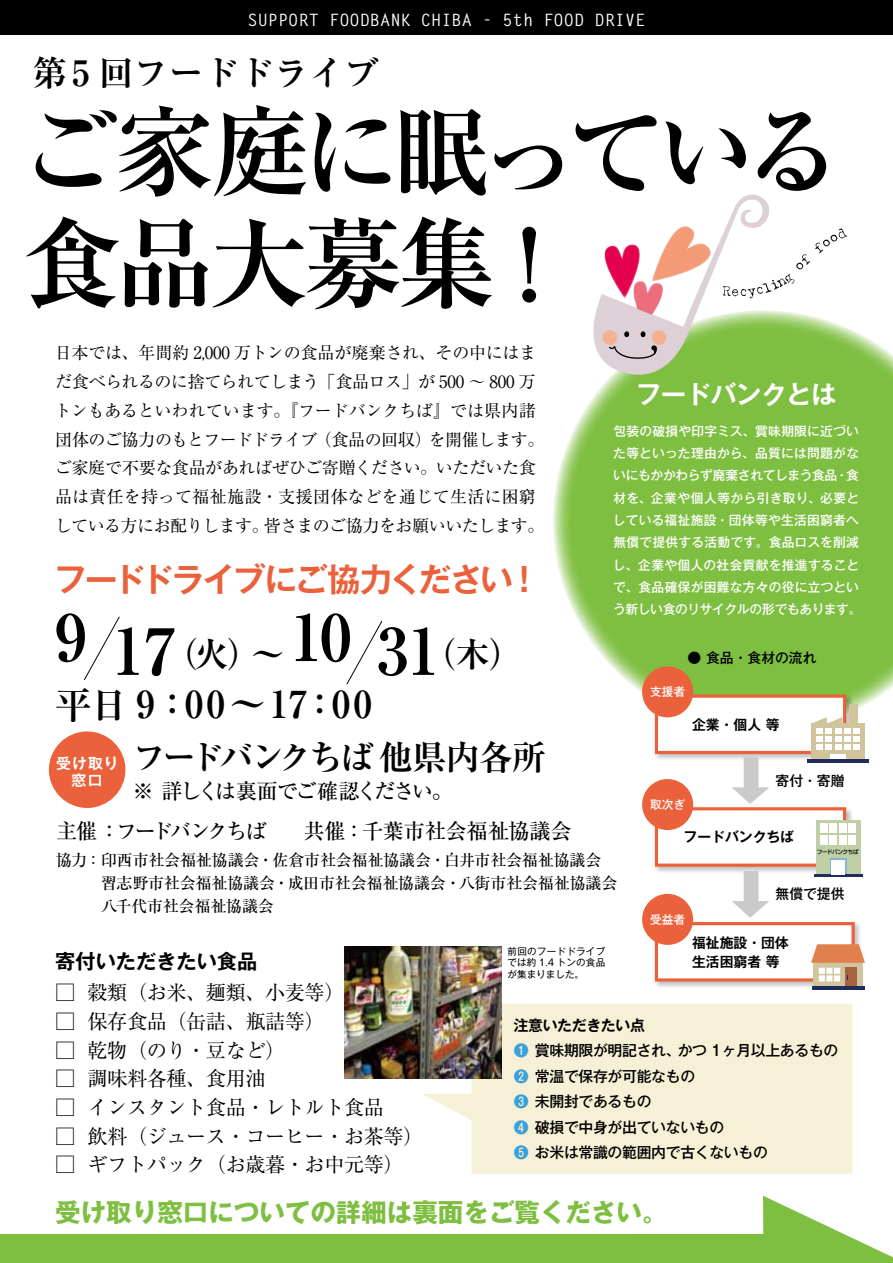
<style>
.page{position:relative;width:893px;height:1263px;background:#fff}
.page>*{position:absolute;margin:0;border:0;box-sizing:border-box;transform-origin:0 0}
.t1{font:700 98.85px/111.6px "Ryumin Pro";letter-spacing:-.075em;color:#000}
.t2{font:700 63.75px "Ryumin Pro";color:#000}
.t3{font:700 37.2px "Ryumin Pro";letter-spacing:.045em;color:#000}
.t4{font:700 35.1px "Ryumin Pro";color:#000}
.t5{font:700 34.05px "Ryumin Pro";letter-spacing:-.085em;color:#000}
.t6{font:700 33px "Gothic MB101 Pro De";letter-spacing:-.065em;color:#eb613b}
.t7{font:700 25.5px "Gothic MB101 Pro";color:#7ebf41}
.t8{font:700 25.5px "Gothic MB101 Pro De";letter-spacing:-.015em;color:#fff}
.t9{font:500 21.3px/40.3px "Ryumin Pro";letter-spacing:-.03em;color:#000}
.t10{font:500 21.3px "Ryumin Pro";letter-spacing:-.12em;color:#000}
.t11{font:500 21.3px "Ryumin Pro";letter-spacing:-.05em;color:#000}
.t12{font:20.25px "Ryumin Pro";letter-spacing:-.025em;color:#000}
.t13{font:700 20.25px "Gothic MB101 Pro De";color:#000}
.t14{font:16.95px "Ryumin Pro";letter-spacing:-.02em;color:#000}
.t15{font:700 16.95px "Letter Gothic Std";color:#fff}
.t16{font:16.95px "Ryumin Pro";letter-spacing:.015em;color:#000}
.t17{font:16.95px "Ryumin Pro";letter-spacing:-.04em;color:#000}
.t18{font:500 15.9px/23.4px "Ryumin Pro";letter-spacing:-.005em;color:#000}
.t19{font:500 14.85px/25.5px "Gothic MB101 Pro";letter-spacing:-.025em;color:#000}
.t20{font:700 14.85px "Gothic MB101 Pro De";letter-spacing:-.025em;color:#000}
.t21{font:700 14.85px/17px "Gothic MB101 Pro De";letter-spacing:.075em;color:#fff;text-align:center}
.t22{font:700 13.8px/19.2px "Gothic MB101 Pro De";color:#000}
.t23{font:500 13.8px "Gothic MB101 Pro";color:#000}
.t24{font:500 12.75px/22.4px "Gothic MB101 Pro";letter-spacing:.015em;color:#fff;text-align:right}
.t25{font:500 11.7px "Gothic MB101 Pro";color:#fff}
.t26{font:9.6px/11.7px "Gothic MB101 Pro";letter-spacing:.01em;color:#000;text-align:justify}
.t27{font:500 5.55px "Shin Go Pro";letter-spacing:-.05em;color:#000}
.s1{color:#38a1db}
</style>
<div class="page">
<div style="left:0;top:0;width:893px;height:34px;background:#000"></div>
<svg style="left:553px;top:328px;width:340px;height:396px;background:#8fc75b"></svg>
<svg style="left:0;top:1196px;width:893px;height:67px"></svg>
<svg style="left:84px;top:616px;width:36px;height:65px"></svg>
<svg style="left:346px;top:620px;width:37px;height:65px"></svg>
<div style="left:654px;top:693px;width:200px;height:69px;background:#000;opacity:.25"></div>
<div style="left:656px;top:696px;width:189px;height:56px;background:#fff"></div>
<div style="left:655px;top:694px;width:191px;height:60px;border:3px solid #eb613b"></div>
<div style="left:654px;top:806px;width:200px;height:68px;background:#000;opacity:.25"></div>
<div style="left:656px;top:809px;width:189px;height:56px;background:#fff"></div>
<div style="left:655px;top:807px;width:191px;height:60px;border:3px solid #eb613b"></div>
<svg style="left:732px;top:757px;width:37px;height:47px"></svg>
<div style="left:654px;top:920px;width:209px;height:69px;background:#000;opacity:.25"></div>
<div style="left:656px;top:924px;width:197px;height:56px;background:#fff"></div>
<div style="left:655px;top:922px;width:200px;height:59px;border:3px solid #eb613b"></div>
<svg style="left:732px;top:871px;width:37px;height:47px"></svg>
<div style="left:642px;top:666px;width:51px;height:51px;background:#eb613b;border-radius:50%"></div>
<div style="left:642px;top:779px;width:51px;height:51px;background:#eb613b;border-radius:50%"></div>
<div style="left:642px;top:894px;width:51px;height:51px;background:#eb613b;border-radius:50%"></div>
<svg style="left:422px;top:1003px;width:430px;height:171px;background:#f6f1d8"></svg>
<div style="left:49px;top:731px;width:76px;height:77px;background:#eb613b;border-radius:50%"></div>
<div style="left:811px;top:724px;width:54px;height:35px;background:#d0c49d"></div>
<div style="left:849px;top:704px;width:9px;height:20px;background:#d0c49d"></div>
<div style="left:830px;top:754px;width:16px;height:5px;background:#fff"></div>
<hr style="left:807px;top:759px;width:61px;height:4px;background:#1f2c5c">
<svg style="left:811px;top:717px;width:49px;height:33px"></svg>
<div style="left:816px;top:820px;width:44px;height:54px;background:#bfd0a7"></div>
<hr style="left:814px;top:874px;width:48px;height:2px;background:#1f2c5c">
<div style="left:830px;top:859px;width:16px;height:15px;background:#88b2d1"></div>
<div style="left:820px;top:823px;width:8px;height:10px;background:#fff"></div>
<div style="left:829px;top:823px;width:8px;height:10px;background:#fff"></div>
<div style="left:839px;top:823px;width:7px;height:10px;background:#fff"></div>
<div style="left:848px;top:823px;width:8px;height:10px;background:#fff"></div>
<div style="left:820px;top:835px;width:8px;height:10px;background:#fff"></div>
<div style="left:829px;top:835px;width:8px;height:10px;background:#fff"></div>
<div style="left:839px;top:835px;width:7px;height:10px;background:#fff"></div>
<div style="left:848px;top:835px;width:8px;height:10px;background:#fff"></div>
<div style="left:831px;top:860px;width:7px;height:14px;background:#fff"></div>
<div style="left:838px;top:860px;width:7px;height:14px;background:#fff"></div>
<div style="left:813px;top:962px;width:50px;height:24px;background:#d1c59e"></div>
<hr style="left:812px;top:986px;width:52px;height:4px;background:#1d2c59">
<div style="left:845px;top:968px;width:12px;height:18px;background:#a96240"></div>
<svg style="left:811px;top:944px;width:54px;height:37px"></svg>
<img style="left:344px;top:946px;width:158px;height:132px">
<svg style="left:578px;top:194px;width:269px;height:194px"></svg>
<h3 class="t15" style="left:329px;top:10px;width:83px">FOODBANK</h3>
<h3 class="t15" style="left:421px;top:10px;width:53px">CHIBA</h3>
<h3 class="t15" style="left:503px;top:10px;width:32px">5th</h3>
<h3 class="t15" style="left:247px;top:10px;width:73px">SUPPORT</h3>
<h3 class="t4" style="left:32px;top:45px;width:349px">第5 回フードドライブ</h3>
<h1 class="t1" style="left:480px;top:90px;width:364px;text-indent:-460px">ご家庭に眠っている!</h1>
<h3 class="t15" style="left:543px;top:10px;width:42px">FOOD</h3>
<h3 class="t15" style="left:594px;top:10px;width:53px">DRIVE</h3>
<h3 class="t15" style="left:482px;top:10px;width:12px">-</h3>
<h1 class="t1" style="left:22px;top:201px;width:476px">食品大募集</h1>
<h3 class="t14" style="left:55px;top:340px;width:483px">日本では、年間約 2,000 万トンの食品が廃棄され、その中にはま</h3>
<h3 class="t14" style="left:55px;top:368px;width:482px">だ食べられるのに捨てられてしまう「食品ロス」が 500 〜 800 万</h3>
<h3 class="t14" style="left:55px;top:397px;width:483px">トンもあるといわれています。『フードバンクちば』では県内諸</h3>
<h3 class="t14" style="left:429px;top:426px;width:117px">を開催します。</h3>
<h3 class="t8" style="left:636px;top:374px;width:202px">フードバンクとは</h3>
<p class="t24" style="left:613px;top:418px;width:247px">包装の破損や印字ミス、賞味期限に近づいた等といった理由から、品質には問題がな・食</p>
<h3 class="t14" style="left:315px;top:426px;width:119px">（食品の回収）</h3>
<h3 class="t17" style="left:55px;top:426px;width:264px">団体のご協力のもとフードドライブ</h3>
<h3 class="t14" style="left:55px;top:455px;width:482px">ご家庭で不要な食品があればぜひご寄贈ください。いただいた食</h3>
<h3 class="t16" style="left:55px;top:483px;width:482px">品は責任を持って福祉施設・支援団体などを通じて生活に困窮</h3>
<h3 class="t14" style="left:264px;top:512px;width:282px">皆さまのご協力をお願いいたします。</h3>
<p class="t24" style="left:613px;top:463px;width:250px;text-align:left">いにもかかわらず廃棄されてしまう食品<br>材を、企業や個人等から引き取り、必要としている福祉施設・団体等や生活困窮者へ無償で提供する活動です。食品ロスを削減し、企業や個人の社会貢献を推進することで、食品確保が困難な方々の役に立つという新しい食のリサイクルの形でもあります。</p>
<h3 class="t14" style="left:55px;top:512px;width:216px">している方にお配りします。</h3>
<h3 class="t6" style="left:54px;top:552px;width:461px">フードドライブにご協力ください</h3>
<h3 class="t6" style="left:508px;top:552px;width:34px">!</h3>
<h2 class="t2" style="left:55px;top:587px;width:33px">9</h2>
<h3 class="t3" style="left:55px;top:675px;width:319px">平日 9：00〜17：00</h3>
<h2 class="t2" style="left:290px;top:587px;width:63px">10</h2>
<h2 class="t2" style="left:377px;top:600px;width:64px">31</h2>
<h2 class="t2" style="left:112px;top:600px;width:65px">17</h2>
<h3 class="t5" style="left:164px;top:627px;width:122px">（火）〜</h3>
<h3 class="t5" style="left:423px;top:627px;width:101px">（木(</h3>
<p class="t23" style="left:688px;top:646px;width:130px">● 食品・食材の流れ</p>
<p class="t25" style="left:650px;top:682px;width:37px">支援者</p>
<p class="t22" style="left:692px;top:713px;width:89px">企業・個人等</p>
<h3 class="t5" style="left:133px;top:730px;width:415px">フードバンクちば他県内各所</h3>
<h3 class="t9" style="left:304px;top:769px;width:270px;text-indent:-171px">※ 詳しくは裏面でご確認ください。<br>共催：千葉市社会福祉協議会</h3>
<p class="t21" style="left:56px;top:753px;width:64px">受け取り窓口</p>
<h3 class="t11" style="left:56px;top:815px;width:65px">主催：</h3>
<p class="t18" style="left:101px;top:847px;width:518px;text-indent:-45px">協力：印西市社会福祉協議会・佐倉市社会福祉協議会・白井市社会福祉協議会習志野市社会福祉協議会・成田市社会福祉協議会・八街市社会福祉協議会八千代市社会福祉協議会</p>
<h3 class="t10" style="left:116px;top:815px;width:152px">フードバンクちば</h3>
<h3 class="t13" style="left:55px;top:945px;width:203px">寄付いただきたい食品</h3>
<h3 class="t12" style="left:88px;top:976px;width:258px">穀類（お米、麺類、小麦等(</h3>
<h3 class="t12" style="left:55px;top:976px;width:22px">□</h3>
<p class="t26" style="left:508px;top:944px;width:99px">前回のフードドライブでは約 1.4 トンの食品が集まりました。</p>
<p class="t25" style="left:650px;top:795px;width:37px">取次ぎ</p>
<p class="t23" style="left:775px;top:769px;width:71px">寄付・寄贈</p>
<p class="t22" style="left:684px;top:826px;width:112px">フードバンクちば</p>
<p class="t27" style="left:817px;top:847px;width:43px">フードバンクちば</p>
<p class="t25" style="left:650px;top:910px;width:37px">受益者</p>
<p class="t23" style="left:775px;top:883px;width:71px">無償で提供</p>
<p class="t22" style="left:692px;top:931px;width:98px">福祉施設・団体生活困窮者等</p>
<h3 class="t12" style="left:55px;top:1005px;width:22px">□</h3>
<h3 class="t12" style="left:88px;top:1005px;width:239px">保存食品（缶詰、瓶詰等(</h3>
<p class="t20" style="left:514px;top:1012px;width:133px">注意いただきたい点</p>
<h3 class="t12" style="left:88px;top:1034px;width:199px">乾物（のり・豆など(</h3>
<h3 class="t12" style="left:55px;top:1034px;width:22px">□</h3>
<p class="t19" style="left:514px;top:1036px;width:256px"><span class="s1">❶</span> 賞味期限が明記され、<br><span class="s1">❷</span> 常温で保存が可能なもの<br><span class="s1">❸</span> 未開封であるもの<br><span class="s1">❹</span> 破損で中身が出ていないもの<br><span class="s1">❺</span> お米は常識の範囲内で古くないもの</p>
<p class="t19" style="left:678px;top:1036px;width:162px">かつ 1ヶ月以上あるもの</p>
<h3 class="t12" style="left:88px;top:1063px;width:180px">調味料各種、食用油</h3>
<h3 class="t12" style="left:55px;top:1063px;width:22px">□</h3>
<h3 class="t12" style="left:88px;top:1091px;width:298px">インスタント食品・レトルト食品</h3>
<h3 class="t12" style="left:55px;top:1091px;width:22px">□</h3>
<h3 class="t12" style="left:88px;top:1120px;width:337px">飲料（ジュース・コーヒー・お茶等(</h3>
<h3 class="t12" style="left:55px;top:1120px;width:22px">□</h3>
<h3 class="t12" style="left:88px;top:1149px;width:318px">ギフトパック（お歳暮・お中元等(</h3>
<h3 class="t12" style="left:55px;top:1149px;width:22px">□</h3>
<h3 class="t7" style="left:55px;top:1191px;width:614px">受け取り窓口についての詳細は裏面をご覧ください。</h3>
</div>
